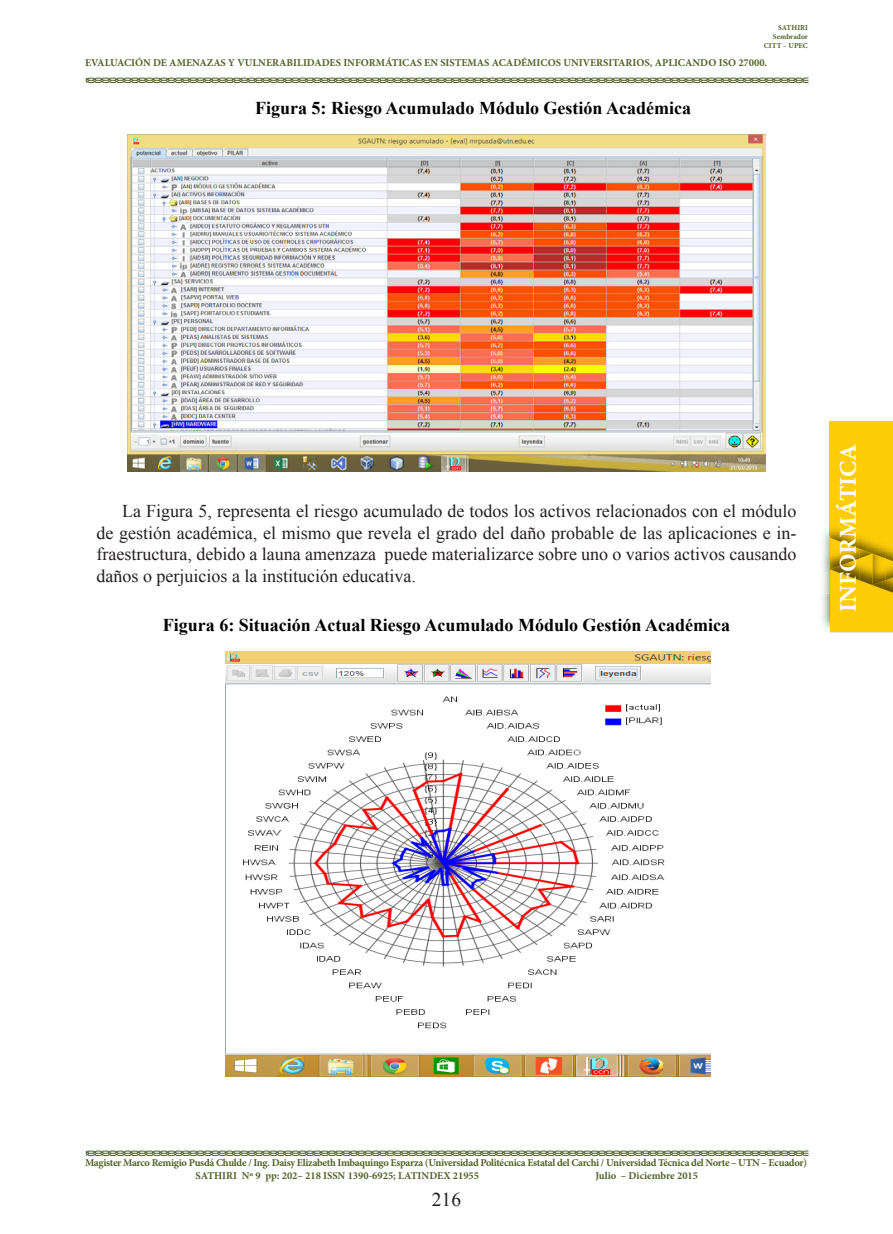
<style>
.page{position:relative;width:893px;height:1234px;background:#fff}
.page>*{position:absolute;margin:0;border:0;box-sizing:border-box;transform-origin:0 0}
.t1{font:700 24px "Minion Pro";color:#fff}
.t2{font:19.5px "Times New Roman";color:#231f20}
.t3{font:18px/21.6px "Times New Roman";color:#231f20;text-align:justify}
.t4{font:700 18px "Times New Roman";color:#000}
.t5{font:700 10.5px/12.6px "Minion Pro";letter-spacing:-.015em;color:#4f6228}
.t6{font:700 7.5px/9px "Minion Pro";color:#4f6228;text-align:right}
</style>
<div class="page">
<div style="left:830px;top:421px;width:62px;height:211px;background:#fecd08"></div>
<img style="left:824px;top:520px;width:31px;height:16px">
<img style="left:823px;top:536px;width:7px;height:57px">
<img style="left:822px;top:593px;width:70px;height:40px">
<img style="left:822px;top:548px;width:8px;height:29px">
<svg style="left:830px;top:536px;width:62px;height:96px"></svg>
<svg style="left:85px;top:77px;width:723px;height:6px;background:#9ba585"></svg>
<svg style="left:85px;top:1150px;width:723px;height:5px;background:#a2ac8e"></svg>
<img style="left:128px;top:135px;width:637px;height:336px">
<img style="left:225px;top:651px;width:485px;height:424px">
<p class="t6" style="left:764px;top:23px;width:46px">SATHIRI<br>Sembrador<br>CITT – UPEC</p>
<p class="t5" style="left:85px;top:56px;width:684px">EVALUACIÓN DE AMENAZAS Y VULNERABILIDADES INFORMÁTICAS EN SISTEMAS ACADÉMICOS UNIVERSITARIOS, APLICANDO ISO 27000.</p>
<h3 class="t4" style="left:255px;top:98px;width:438px">Figura 5: Riesgo Acumulado Módulo Gestión Académica</h3>
<p class="t3" style="left:97px;top:500px;width:701px;text-indent:26px">La Figura 5, representa el riesgo acumulado de todos los activos relacionados con el módulo de gestión académica, el mismo que revela el grado del daño probable de las aplicaciones e in&shy;fraestructura, debido a launa amenzaza puede materializarce sobre uno o varios activos causando daños o perjuicios a la institución educativa.</p>
<h3 class="t4" style="left:163px;top:614px;width:569px">Figura 6: Situación Actual Riesgo Acumulado Módulo Gestión Académica</h3>
<h1 class="t1" style="left:831px;top:612px;width:169px;rotate:-90deg">INFORMÁTICA</h1>
<p class="t5" style="left:195px;top:1155px;width:613px;text-indent:-110px">Magister Marco Remigio Pusdá Chulde / Ing. Daisy Elizabeth Imbaquingo Esparza (Universidad Politécnica Estatal del Carchi / Universidad Técnica del Norte – UTN – Ecuador)<br>SATHIRI Nº 9 pp: 202– 218 ISSN 1390-6925; LATINDEX 21955</p>
<p class="t5" style="left:595px;top:1168px;width:104px">Julio – Diciembre 2015</p>
<h2 class="t2" style="left:432px;top:1188px;width:31px">216</h2>
</div>
